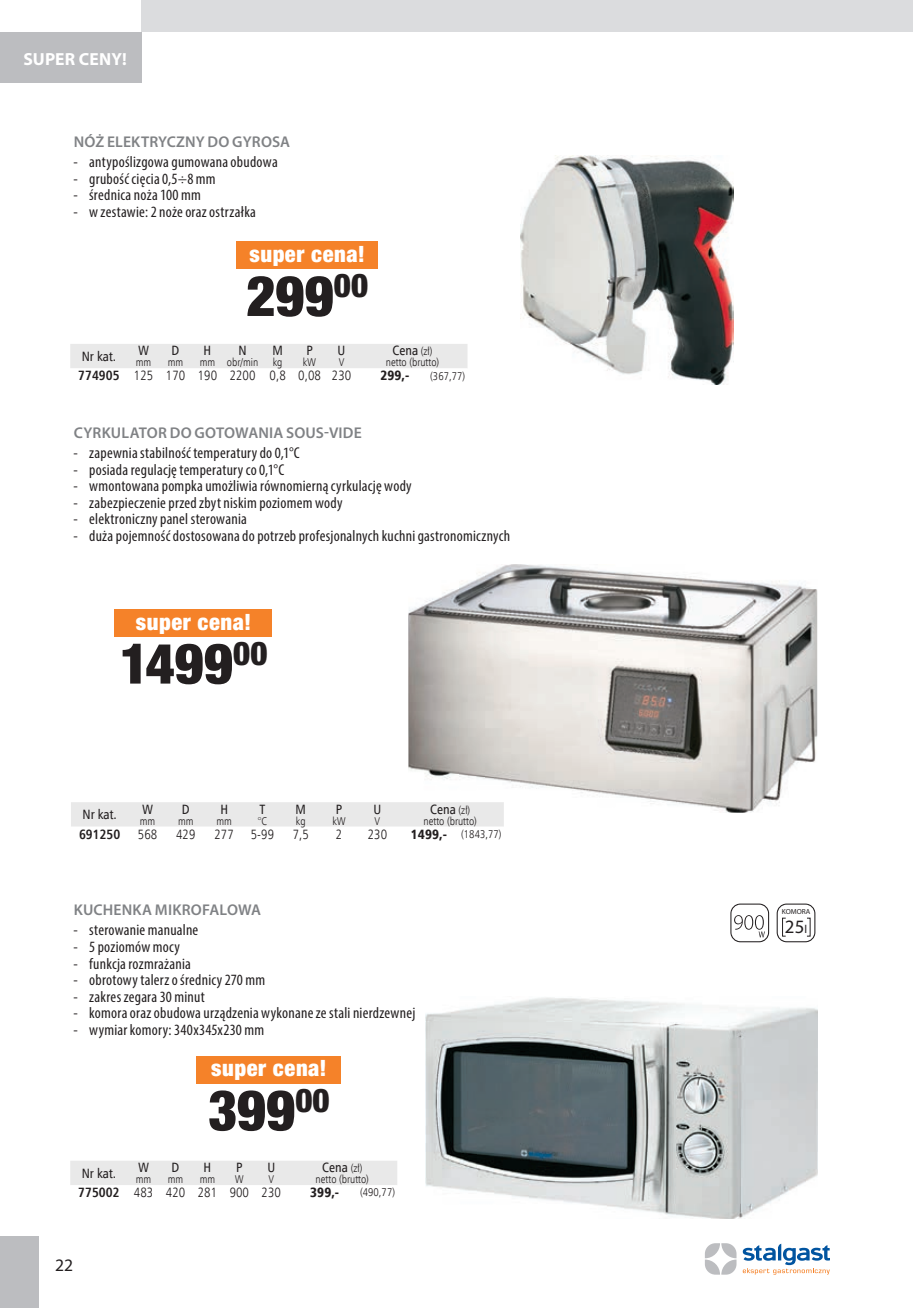
<style>
.page{position:relative;width:913px;height:1308px;background:#fff}
.page>*{position:absolute;margin:0;border:0;box-sizing:border-box;transform-origin:0 0}
.t1{font:900 condensed 56.25px "Helvetica Neue LT Pro";letter-spacing:-.005em;color:#231f20}
.t2{font:900 condensed 22.5px "Helvetica Neue LT Pro";letter-spacing:.025em;color:#fff}
.t3{font:18.9px "Myriad Pro";color:#231f20}
.t4{font:700 17.55px "Myriad Pro";letter-spacing:.01em;color:#fff}
.t5{font:17.55px "Myriad Pro";color:#231f20}
.t6{font:condensed 15.75px "Myriad Pro";letter-spacing:.015em;color:#231f20}
.t7{font:600 15.53px "Myriad Pro";letter-spacing:.01em;color:#808285}
.t8{font:13.5px "Humnst 777 Lt Cn EU";color:#231f20}
.t9{font:13.5px "Humnst 777 Cn EU";color:#231f20}
.t10{font:13.5px "Humnst 777 Blk Cn EU";color:#231f20}
.t11{font:700 13.5px "Humnst 777 Cn EU";color:#231f20}
.t12{font:11.25px "Humnst 777 Lt Cn EU";color:#231f20}
.t13{font:7.42px "Myriad Pro";color:#231f20}
.s1{font-family:"Humnst 777 Lt Cn EU";font-size:11.25px}
.s2{font-family:"Humnst 777 Cn EU";font-weight:700}
.s3{font-family:"Humnst 777 Blk Cn EU";font-size:13.5px}
.s4{font-size:11.47px}
</style>
<div class="page">
<div style="left:0;top:1236px;width:39px;height:71px;background:#bcbdc0"></div>
<svg style="left:705px;top:1243px;width:31px;height:31px"></svg>
<svg style="left:742px;top:1243px;width:87px;height:31px"></svg>
<img style="left:425px;top:997px;width:391px;height:221px">
<img style="left:408px;top:564px;width:408px;height:248px">
<img style="left:520px;top:156px;width:212px;height:228px">
<svg style="left:730px;top:903px;width:38px;height:39px"></svg>
<svg style="left:776px;top:903px;width:39px;height:39px"></svg>
<div style="left:781px;top:918px;width:4px;height:18px;border:1px solid #231f20"></div>
<div style="left:196px;top:1056px;width:144px;height:27px;background:#f58229"></div>
<div style="left:114px;top:609px;width:157px;height:27px;background:#f58229"></div>
<div style="left:236px;top:242px;width:141px;height:27px;background:#f58229"></div>
<div style="left:70px;top:344px;width:397px;height:24px;background:#e9e9e9"></div>
<div style="left:71px;top:802px;width:432px;height:25px;background:#e9e9e9"></div>
<div style="left:70px;top:1161px;width:327px;height:24px;background:#e9e9e9"></div>
<div style="left:141px;top:0;width:771px;height:32px;background:#dbdcde"></div>
<div style="left:0;top:32px;width:141px;height:50px;background:#bcbdc0"></div>
<p class="t4" style="left:23px;top:52px;width:105px">SUPER CENY!</p>
<p class="t7" style="left:74px;top:136px;width:218px">NÓŻ ELEKTRYCZNY DO GYROSA</p>
<p class="t6" style="left:74px;top:156px;width:205px">- antypoślizgowa gumowana obudowa</p>
<p class="t6" style="left:74px;top:173px;width:143px">- grubość cięcia 0,5÷8 mm</p>
<p class="t6" style="left:74px;top:190px;width:129px">- średnica noża 100 mm</p>
<p class="t6" style="left:74px;top:206px;width:184px">- w zestawie: 2 noże oraz ostrzałka</p>
<h2 class="t2" style="left:249px;top:246px;width:117px">super cena!</h2>
<h1 class="t1" style="left:246px;top:275px;width:123px">299<sup>00</sup></h1>
<p class="t9" style="left:392px;top:342px;width:42px">Cena <span class="s1">(zł)</span></p>
<p class="t12" style="left:385px;top:356px;width:55px">netto (brutto)</p>
<p class="t9" style="left:138px;top:342px;width:13px">W</p>
<p class="t12" style="left:136px;top:356px;width:17px">mm</p>
<p class="t9" style="left:171px;top:342px;width:9px">D</p>
<p class="t12" style="left:168px;top:356px;width:17px">mm</p>
<p class="t9" style="left:203px;top:342px;width:9px">H</p>
<p class="t12" style="left:200px;top:356px;width:17px">mm</p>
<p class="t9" style="left:238px;top:342px;width:10px">N</p>
<p class="t12" style="left:227px;top:356px;width:33px">obr/min</p>
<p class="t9" style="left:272px;top:342px;width:12px">M</p>
<p class="t12" style="left:273px;top:356px;width:11px">kg</p>
<p class="t9" style="left:306px;top:342px;width:8px">P</p>
<p class="t12" style="left:303px;top:356px;width:15px">kW</p>
<p class="t9" style="left:337px;top:342px;width:9px">U</p>
<p class="t12" style="left:338px;top:356px;width:7px">V</p>
<p class="t9" style="left:82px;top:348px;width:36px">Nr kat.</p>
<p class="t8" style="left:78px;top:367px;width:274px"><span class="s2">774905</span> 125 170 190 2200 0,8 0,08 230</p>
<p class="t10" style="left:380px;top:367px;width:31px">299,-</p>
<p class="t12" style="left:430px;top:369px;width:36px">(367,77)</p>
<p class="t7" style="left:74px;top:426px;width:289px">CYRKULATOR DO GOTOWANIA SOUS-VIDE</p>
<p class="t6" style="left:74px;top:447px;width:227px">- zapewnia stabilność temperatury do 0,1°C</p>
<p class="t6" style="left:74px;top:464px;width:212px">- posiada regulację temperatury co 0,1°C</p>
<p class="t6" style="left:74px;top:480px;width:339px">- wmontowana pompka umożliwia równomierną cyrkulację wody</p>
<p class="t6" style="left:74px;top:497px;width:270px">- zabezpieczenie przed zbyt niskim poziomem wody</p>
<p class="t6" style="left:74px;top:513px;width:175px">- elektroniczny panel sterowania</p>
<p class="t6" style="left:74px;top:530px;width:438px">- duża pojemność dostosowana do potrzeb profesjonalnych kuchni gastronomicznych</p>
<h2 class="t2" style="left:136px;top:613px;width:117px">super cena!</h2>
<h1 class="t1" style="left:120px;top:643px;width:149px">1499<sup>00</sup></h1>
<p class="t9" style="left:430px;top:800px;width:42px">Cena <span class="s1">(zł)</span></p>
<p class="t12" style="left:423px;top:814px;width:55px">netto (brutto)</p>
<p class="t9" style="left:142px;top:800px;width:13px">W</p>
<p class="t12" style="left:140px;top:814px;width:17px">mm</p>
<p class="t9" style="left:182px;top:800px;width:9px">D</p>
<p class="t12" style="left:178px;top:814px;width:17px">mm</p>
<p class="t9" style="left:220px;top:800px;width:9px">H</p>
<p class="t12" style="left:216px;top:814px;width:17px">mm</p>
<p class="t9" style="left:259px;top:800px;width:7px">T</p>
<p class="t12" style="left:258px;top:814px;width:11px">°C</p>
<p class="t9" style="left:295px;top:800px;width:12px">M</p>
<p class="t12" style="left:296px;top:814px;width:11px">kg</p>
<p class="t9" style="left:336px;top:800px;width:8px">P</p>
<p class="t12" style="left:332px;top:814px;width:15px">kW</p>
<p class="t9" style="left:373px;top:800px;width:9px">U</p>
<p class="t12" style="left:374px;top:814px;width:7px">V</p>
<p class="t9" style="left:82px;top:806px;width:36px">Nr kat.</p>
<p class="t11" style="left:79px;top:825px;width:43px">691250</p>
<p class="t8" style="left:138px;top:825px;width:21px">568</p>
<p class="t8" style="left:176px;top:825px;width:21px">429</p>
<p class="t8" style="left:214px;top:825px;width:21px">277</p>
<p class="t8" style="left:251px;top:825px;width:25px">5-99</p>
<p class="t8" style="left:292px;top:825px;width:18px">7,5</p>
<p class="t8" style="left:336px;top:825px;width:8px">2</p>
<p class="t8" style="left:367px;top:825px;width:21px">230</p>
<p class="t12" style="left:410px;top:827px;width:92px"><span class="s3">1499,-</span> (1843,77)</p>
<p class="t7" style="left:74px;top:903px;width:189px">KUCHENKA MIKROFALOWA</p>
<p class="t6" style="left:74px;top:924px;width:126px">- sterowanie manualne</p>
<p class="t6" style="left:74px;top:941px;width:108px">- 5 poziomów mocy</p>
<p class="t6" style="left:74px;top:957px;width:119px">- funkcja rozmrażania</p>
<p class="t6" style="left:74px;top:974px;width:193px">- obrotowy talerz o średnicy 270 mm</p>
<p class="t6" style="left:74px;top:991px;width:133px">- zakres zegara 30 minut</p>
<p class="t6" style="left:74px;top:1007px;width:343px">- komora oraz obudowa urządzenia wykonane ze stali nierdzewnej</p>
<p class="t6" style="left:74px;top:1024px;width:192px">- wymiar komory: 340x345x230 mm</p>
<h2 class="t2" style="left:211px;top:1060px;width:117px">super cena!</h2>
<p class="t9" style="left:82px;top:1164px;width:36px">Nr kat.</p>
<p class="t9" style="left:138px;top:1159px;width:13px">W</p>
<p class="t12" style="left:136px;top:1172px;width:17px">mm</p>
<p class="t9" style="left:171px;top:1159px;width:9px">D</p>
<p class="t12" style="left:168px;top:1172px;width:17px">mm</p>
<h1 class="t1" style="left:208px;top:1089px;width:123px">399<sup>00</sup></h1>
<p class="t9" style="left:203px;top:1159px;width:9px">H</p>
<p class="t12" style="left:200px;top:1172px;width:17px">mm</p>
<p class="t9" style="left:236px;top:1159px;width:8px">P</p>
<p class="t12" style="left:235px;top:1172px;width:11px">W</p>
<p class="t9" style="left:267px;top:1159px;width:9px">U</p>
<p class="t12" style="left:268px;top:1172px;width:7px">V</p>
<p class="t9" style="left:322px;top:1159px;width:41px">Cena <span class="s1">(zł)</span></p>
<p class="t12" style="left:315px;top:1172px;width:55px">netto (brutto)</p>
<p class="t8" style="left:78px;top:1184px;width:204px"><span class="s2">775002</span> 483 420 281 900 230</p>
<p class="t10" style="left:310px;top:1183px;width:31px">399,-</p>
<p class="t12" style="left:360px;top:1185px;width:36px">(490,77)</p>
<p class="t5" style="left:55px;top:1257px;width:19px">22</p>
<p class="t13" style="left:781px;top:908px;width:30px">KOMORA</p>
<p class="t3" style="left:784px;top:919px;width:24px">25<span class="s4">l</span></p>
</div>
